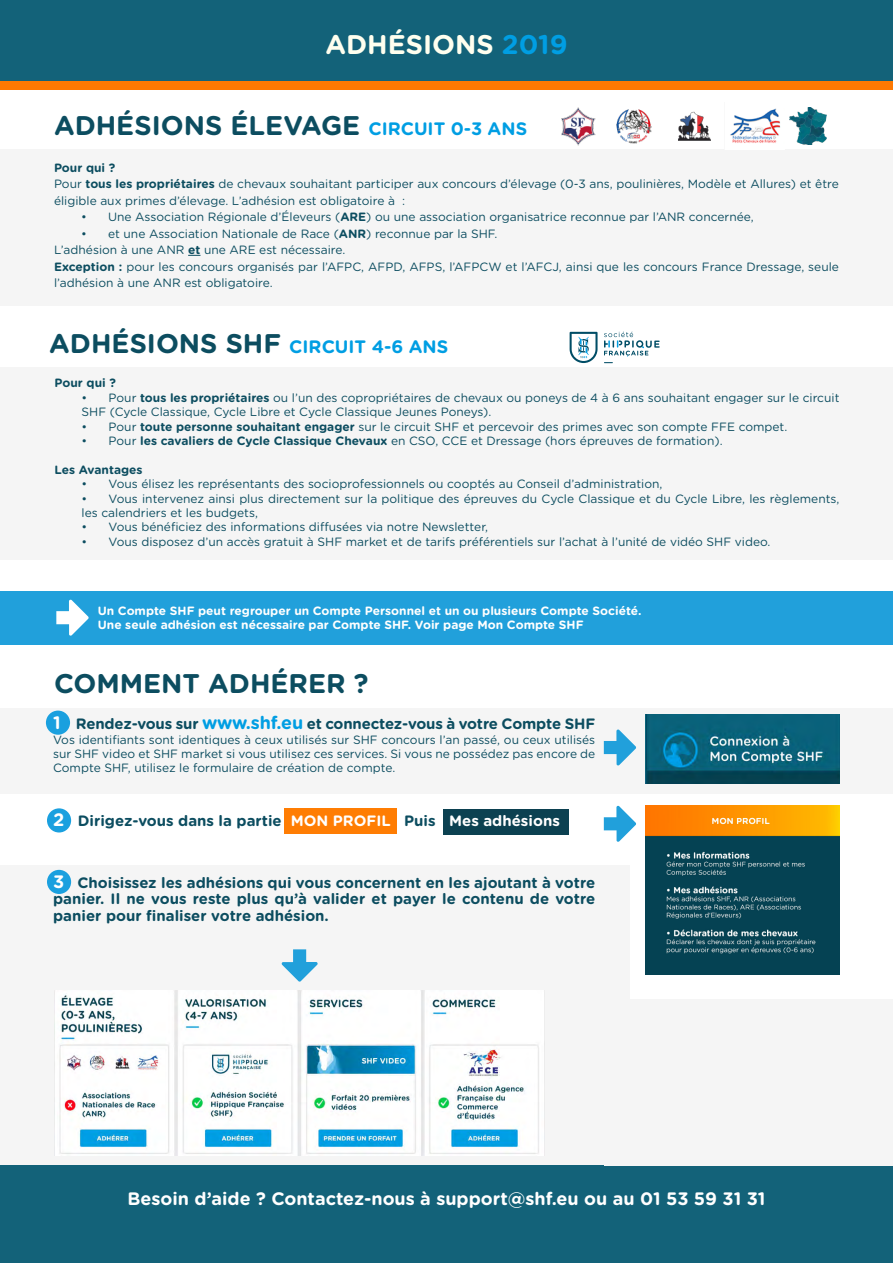
<style>
.page{position:relative;width:893px;height:1263px;background:#fff}
.page>*{position:absolute;margin:0;border:0;box-sizing:border-box;transform-origin:0 0}
.t1{font:700 27px "Gotham Rounded";color:#0c4d60}
.t2{font:700 27px "Gotham Rounded";color:#ffffef}
.t3{font:700 18px "Gotham Rounded";color:#fff}
.t4{font:700 18px "Gotham Rounded";color:#009ee3}
.t5{font:700 15px/16.5px "Gotham Rounded";color:#0c4d60;text-align:justify}
.t6{font:12px/16.5px "Gotham Rounded";color:#0c4d60}
.t7{font:700 12px/14.4px "Gotham Rounded";color:#fff}
.t8{font:700 12px "Gotham Rounded";color:#0c4d60}
.s1{color:#009ee3}
.s2{font-size:18px;color:#009ee3}
.s3{font-weight:700}
.s4{font-size:27px;color:#0c4d60}
.s5{font-size:18px;color:#fff}
.s6{color:#fff}
</style>
<div class="page">
<div style="left:0;top:367px;width:893px;height:192px;background:#f5f5f5"></div>
<div style="left:0;top:865px;width:630px;height:303px;background:#f5f5f5"></div>
<div style="left:0;top:708px;width:893px;height:85px;background:#f5f5f5"></div>
<div style="left:0;top:0;width:893px;height:89px;background:#136279"></div>
<div style="left:46px;top:711px;width:24px;height:24px;background:#1aa0df;border-radius:50%"></div>
<div style="left:47px;top:808px;width:24px;height:24px;background:#1aa0df;border-radius:50%"></div>
<div style="left:47px;top:870px;width:24px;height:24px;background:#1aa0df;border-radius:50%"></div>
<svg style="left:604px;top:332px;width:56px;height:31px"></svg>
<svg style="left:570px;top:332px;width:28px;height:31px"></svg>
<div style="left:444px;top:809px;width:125px;height:26px;background:#0c4151"></div>
<div style="left:285px;top:808px;width:112px;height:25px;background:#ff7d03"></div>
<img style="left:645px;top:715px;width:194px;height:69px">
<img style="left:645px;top:806px;width:194px;height:169px">
<img style="left:54px;top:991px;width:485px;height:164px">
<div style="left:0;top:149px;width:893px;height:157px;background:#f5f5f5"></div>
<svg style="left:188px;top:255px;width:12px;height:1px"></svg>
<img style="left:561px;top:107px;width:220px;height:39px">
<img style="left:789px;top:107px;width:38px;height:38px">
<div style="left:1px;top:1166px;width:892px;height:97px;background:#136279"></div>
<div style="left:605px;top:999px;width:288px;height:166px;background:#f5f5f5"></div>
<div style="left:0;top:82px;width:893px;height:8px;background:#fd7902"></div>
<svg style="left:604px;top:729px;width:32px;height:36px"></svg>
<svg style="left:604px;top:806px;width:32px;height:36px"></svg>
<svg style="left:282px;top:949px;width:36px;height:32px"></svg>
<div style="left:0;top:591px;width:893px;height:53px;background:#21a0db"></div>
<svg style="left:56px;top:600px;width:33px;height:36px"></svg>
<h1 class="t2" style="left:325px;top:25px;width:244px">ADHÉSIONS <span class="s1">2019</span></h1>
<h1 class="t1" style="left:54px;top:105px;width:475px">ADHÉSIONS ÉLEVAGE <span class="s2">CIRCUIT 0-3 ANS</span></h1>
<p class="t6" style="left:54px;top:159px;width:786px"><span class="s3">Pour qui ?<br></span>Pour <span class="s3">tous les propriétaires</span> de chevaux souhaitant participer aux concours d’élevage (0-3 ans, poulinières, Modèle et Allures) et être éligible aux primes d’élevage. L’adhésion est obligatoire à :</p>
<p class="t6" style="left:81px;top:208px;width:674px">• Une Association Régionale d’Éleveurs (<span class="s3">ARE</span>) ou une association organisatrice reconnue par l’ANR concernée,</p>
<p class="t6" style="left:54px;top:225px;width:786px;text-indent:27px">• et une Association Nationale de Race (<span class="s3">ANR</span>) reconnue par la SHF.<br>L’adhésion à une ANR <span class="s3">et</span> une ARE est nécessaire.<br><span class="s3">Exception :</span> pour les concours organisés par l’AFPC, AFPD, AFPS, l’AFPCW et l’AFCJ, ainsi que les concours France Dressage, seule l’adhésion à une ANR est obligatoire.</p>
<h2 class="t4" style="left:49px;top:333px;width:400px"><span class="s4">ADHÉSIONS SHF</span> CIRCUIT 4-6 ANS</h2>
<p class="t8" style="left:55px;top:374px;width:63px">Pour qui ?</p>
<p class="t6" style="left:82px;top:390px;width:759px;line-height:14.4px">• Pour <span class="s3">tous les propriétaires</span> ou l’un des copropriétaires de chevaux ou poneys de 4 à 6 ans souhaitant engager sur le circuit<br>SHF (Cycle Classique, Cycle Libre et Cycle Classique Jeunes Poneys).</p>
<p class="t6" style="left:82px;top:418px;width:707px">• Pour <span class="s3">toute personne souhaitant engager</span> sur le circuit SHF et percevoir des primes avec son compte FFE compet.</p>
<p class="t6" style="left:82px;top:432px;width:642px">• Pour <span class="s3">les cavaliers de Cycle Classique Chevaux</span> en CSO, CCE et Dressage (hors épreuves de formation).</p>
<p class="t8" style="left:55px;top:461px;width:90px">Les Avantages</p>
<p class="t6" style="left:82px;top:475px;width:582px">• Vous élisez les représentants des socioprofessionnels ou cooptés au Conseil d’administration,</p>
<p class="t6" style="left:82px;top:491px;width:759px;line-height:14.4px">• Vous intervenez ainsi plus directement sur la politique des épreuves du Cycle Classique et du Cycle Libre, les règlements, les calendriers et les budgets,</p>
<p class="t6" style="left:82px;top:518px;width:408px">• Vous bénéficiez des informations diffusées via notre Newsletter,</p>
<p class="t6" style="left:82px;top:533px;width:690px">• Vous disposez d’un accès gratuit à SHF market et de tarifs préférentiels sur l’achat à l’unité de vidéo SHF video.</p>
<p class="t7" style="left:98px;top:603px;width:545px">Un Compte SHF peut regrouper un Compte Personnel et un ou plusieurs Compte Société.<br>Une seule adhésion est nécessaire par Compte SHF. Voir page Mon Compte SHF</p>
<h1 class="t1" style="left:54px;top:663px;width:316px">COMMENT ADHÉRER ?</h1>
<p class="t5" style="left:53px;top:715px;width:544px"><span class="s5">1</span> Rendez-vous sur <span class="s2">www.shf.eu</span> et connectez-vous à votre Compte SHF</p>
<p class="t6" style="left:53px;top:732px;width:544px;line-height:14.4px;text-align:justify">Vos identifiants sont identiques à ceux utilisés sur SHF concours l’an passé, ou ceux utilisés sur SHF video et SHF market si vous utilisez ces services. Si vous ne possédez pas encore de Compte SHF, utilisez le formulaire de création de compte.</p>
<p class="t5" style="left:53px;top:812px;width:508px"><span class="s5">2</span> Dirigez-vous dans la partie <span class="s6">MON PROFIL</span> Puis <span class="s6">Mes adhésions</span></p>
<p class="t5" style="left:53px;top:873px;width:544px"><span class="s5">3</span> Choisissez les adhésions qui vous concernent en les ajoutant à votre panier. Il ne vous reste plus qu’à valider et payer le contenu de votre panier pour finaliser votre adhésion.</p>
<h2 class="t3" style="left:127px;top:1186px;width:639px">Besoin d’aide ? Contactez-nous à support@shf.eu ou au 01 53 59 31 31</h2>
</div>
